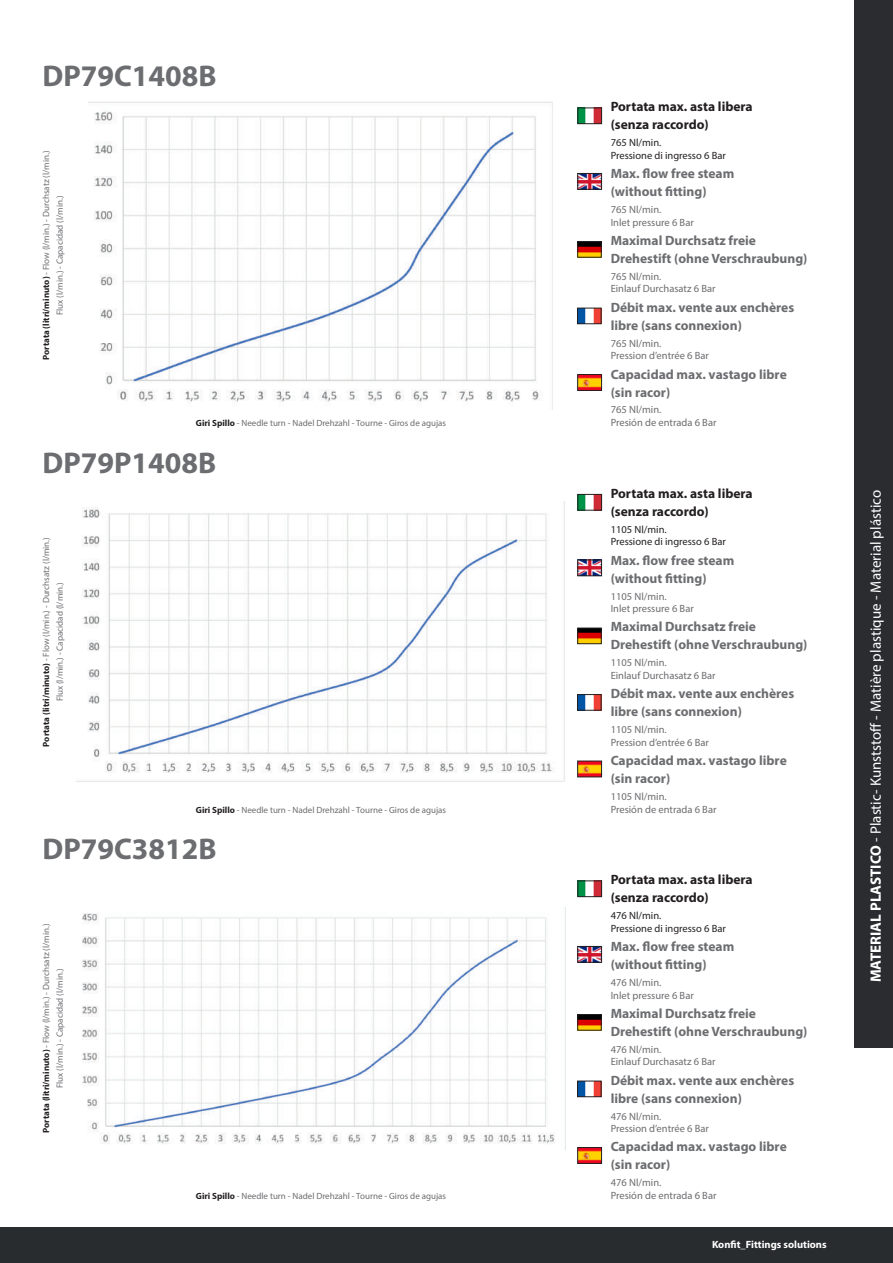
<style>
.page{position:relative;width:893px;height:1263px;background:#fff}
.page>*{position:absolute;margin:0;border:0;box-sizing:border-box;transform-origin:0 0}
.t1{font:700 30px "Myriad Pro";color:#6c6d70}
.t2{font:15px "Myriad Pro";color:#fff}
.t3{font:700 13.5px/18px "Myriad Pro";color:#6c6d70}
.t4{font:700 13.5px/18px "Myriad Pro";color:#231f20}
.t5{font:10.5px/12.6px "Myriad Pro";color:#6c6d70}
.t6{font:10.5px/12.6px "Myriad Pro";color:#231f20}
.t7{font:700 10.5px "Myriad Pro";color:#fff}
.t8{font:9px/13.5px "Myriad Pro";color:#6c6d70;text-align:center}
.s1{font-weight:700;color:#231f20}
.s2{font-weight:700}
</style>
<div class="page">
<div style="left:0;top:1227px;width:893px;height:36px;background:#292c2f"></div>
<div style="left:855px;top:0;width:38px;height:1047px;background:#2a2c2f"></div>
<img style="left:88px;top:101px;width:465px;height:309px">
<img style="left:580px;top:110px;width:20px;height:12px">
<div style="left:578px;top:108px;width:24px;height:16px;border:1px solid #231f20"></div>
<img style="left:580px;top:175px;width:20px;height:12px">
<div style="left:578px;top:173px;width:24px;height:16px;border:1px solid #231f20"></div>
<img style="left:580px;top:243px;width:19px;height:12px">
<div style="left:578px;top:241px;width:23px;height:16px;border:1px solid #231f20"></div>
<img style="left:579px;top:310px;width:20px;height:12px">
<div style="left:577px;top:308px;width:24px;height:16px;border:1px solid #231f20"></div>
<img style="left:580px;top:376px;width:20px;height:12px">
<div style="left:578px;top:374px;width:24px;height:16px;border:1px solid #231f20"></div>
<img style="left:77px;top:501px;width:488px;height:281px">
<img style="left:580px;top:496px;width:20px;height:12px">
<div style="left:578px;top:494px;width:24px;height:16px;border:1px solid #231f20"></div>
<img style="left:580px;top:562px;width:20px;height:12px">
<div style="left:578px;top:560px;width:24px;height:16px;border:1px solid #231f20"></div>
<img style="left:580px;top:630px;width:19px;height:12px">
<div style="left:578px;top:628px;width:23px;height:16px;border:1px solid #231f20"></div>
<img style="left:579px;top:696px;width:20px;height:12px">
<div style="left:577px;top:694px;width:24px;height:16px;border:1px solid #231f20"></div>
<img style="left:580px;top:763px;width:20px;height:12px">
<img style="left:82px;top:907px;width:484px;height:242px">
<img style="left:580px;top:883px;width:20px;height:12px">
<div style="left:578px;top:881px;width:24px;height:16px;border:1px solid #231f20"></div>
<img style="left:580px;top:948px;width:20px;height:12px">
<div style="left:578px;top:946px;width:24px;height:16px;border:1px solid #231f20"></div>
<img style="left:580px;top:1016px;width:19px;height:12px">
<div style="left:578px;top:1014px;width:23px;height:16px;border:1px solid #231f20"></div>
<img style="left:579px;top:1083px;width:20px;height:12px">
<div style="left:577px;top:1081px;width:24px;height:16px;border:1px solid #231f20"></div>
<img style="left:580px;top:1149px;width:20px;height:12px">
<div style="left:578px;top:1147px;width:24px;height:16px;border:1px solid #231f20"></div>
<h1 class="t1" style="left:43px;top:57px;width:176px">DP79C1408B</h1>
<p class="t8" style="left:39px;top:360px;width:211px;rotate:-90deg"><span class="s1">Portata (litri/minuto)</span> - Flow (l/min.) - Durchsatz (l/min.)<br>Flux (l/min.) - Capacidad (l/min.)</p>
<p class="t8" style="left:196px;top:416px;width:252px"><span class="s1">Giri Spillo</span> - Needle turn - Nadel Drehzahl - Tourne - Giros de agujas</p>
<h1 class="t1" style="left:43px;top:443px;width:175px">DP79P1408B</h1>
<p class="t8" style="left:39px;top:747px;width:211px;rotate:-90deg"><span class="s1">Portata (litri/minuto)</span> - Flow (l/min.) - Durchsatz (l/min.)<br>Flux (l/min.) - Capacidad (l/min.)</p>
<p class="t8" style="left:196px;top:803px;width:252px"><span class="s1">Giri Spillo</span> - Needle turn - Nadel Drehzahl - Tourne - Giros de agujas</p>
<h1 class="t1" style="left:43px;top:830px;width:176px">DP79C3812B</h1>
<p class="t8" style="left:39px;top:1133px;width:211px;rotate:-90deg"><span class="s1">Portata (litri/minuto)</span> - Flow (l/min.) - Durchsatz (l/min.)<br>Flux (l/min.) - Capacidad (l/min.)</p>
<p class="t8" style="left:196px;top:1189px;width:252px"><span class="s1">Giri Spillo</span> - Needle turn - Nadel Drehzahl - Tourne - Giros de agujas</p>
<p class="t4" style="left:611px;top:97px;width:144px">Portata max. asta libera (senza raccordo)</p>
<p class="t6" style="left:611px;top:136px;width:117px">765 Nl/min.<br>Pressione di ingresso 6 Bar</p>
<p class="t3" style="left:611px;top:164px;width:125px">Max. flow free steam (without fitting)</p>
<p class="t5" style="left:611px;top:203px;width:85px">765 Nl/min.<br>Inlet pressure 6 Bar</p>
<p class="t3" style="left:611px;top:231px;width:198px">Maximal Durchsatz freie<br>Drehestift (ohne Verschraubung)</p>
<p class="t5" style="left:611px;top:270px;width:106px">765 Nl/min.<br>Einlauf Durchasatz 6 Bar</p>
<p class="t3" style="left:611px;top:298px;width:185px">Débit max. vente aux enchères libre (sans connexion)</p>
<p class="t5" style="left:611px;top:337px;width:100px">765 Nl/min.<br>Pression d’entrée 6 Bar</p>
<p class="t3" style="left:611px;top:364px;width:178px">Capacidad max. vastago libre (sin racor)</p>
<p class="t5" style="left:611px;top:403px;width:107px">765 Nl/min.<br>Presión de entrada 6 Bar</p>
<p class="t4" style="left:611px;top:484px;width:144px">Portata max. asta libera (senza raccordo)</p>
<p class="t6" style="left:611px;top:523px;width:117px">1105 Nl/min.<br>Pressione di ingresso 6 Bar</p>
<p class="t3" style="left:611px;top:551px;width:125px">Max. flow free steam (without fitting)</p>
<p class="t5" style="left:611px;top:590px;width:85px">1105 Nl/min.<br>Inlet pressure 6 Bar</p>
<p class="t3" style="left:611px;top:617px;width:198px">Maximal Durchsatz freie<br>Drehestift (ohne Verschraubung)</p>
<p class="t5" style="left:611px;top:656px;width:106px">1105 Nl/min.<br>Einlauf Durchasatz 6 Bar</p>
<p class="t3" style="left:611px;top:684px;width:185px">Débit max. vente aux enchères libre (sans connexion)</p>
<p class="t5" style="left:611px;top:723px;width:100px">1105 Nl/min.<br>Pression d’entrée 6 Bar</p>
<p class="t3" style="left:611px;top:751px;width:178px">Capacidad max. vastago libre (sin racor)</p>
<p class="t5" style="left:611px;top:790px;width:107px">1105 Nl/min.<br>Presión de entrada 6 Bar</p>
<p class="t4" style="left:611px;top:870px;width:144px">Portata max. asta libera (senza raccordo)</p>
<p class="t6" style="left:611px;top:909px;width:117px">476 Nl/min.<br>Pressione di ingresso 6 Bar</p>
<p class="t3" style="left:611px;top:937px;width:125px">Max. flow free steam (without fitting)</p>
<p class="t5" style="left:611px;top:976px;width:85px">476 Nl/min.<br>Inlet pressure 6 Bar</p>
<p class="t3" style="left:611px;top:1004px;width:198px">Maximal Durchsatz freie<br>Drehestift (ohne Verschraubung)</p>
<p class="t5" style="left:611px;top:1043px;width:106px">476 Nl/min.<br>Einlauf Durchasatz 6 Bar</p>
<p class="t3" style="left:611px;top:1071px;width:185px">Débit max. vente aux enchères libre (sans connexion)</p>
<p class="t5" style="left:611px;top:1110px;width:100px">476 Nl/min.<br>Pression d’entrée 6 Bar</p>
<p class="t3" style="left:611px;top:1137px;width:178px">Capacidad max. vastago libre (sin racor)</p>
<p class="t5" style="left:611px;top:1176px;width:107px">476 Nl/min.<br>Presión de entrada 6 Bar</p>
<p class="t7" style="left:712px;top:1238px;width:116px">Konfit_Fittings solutions</p>
<p class="t2" style="left:866px;top:982px;width:494px;rotate:-90deg"><span class="s2">MATERIAL PLASTICO</span> - Plastic- Kunststoff - Matière plastique - Material plástico</p>
</div>
